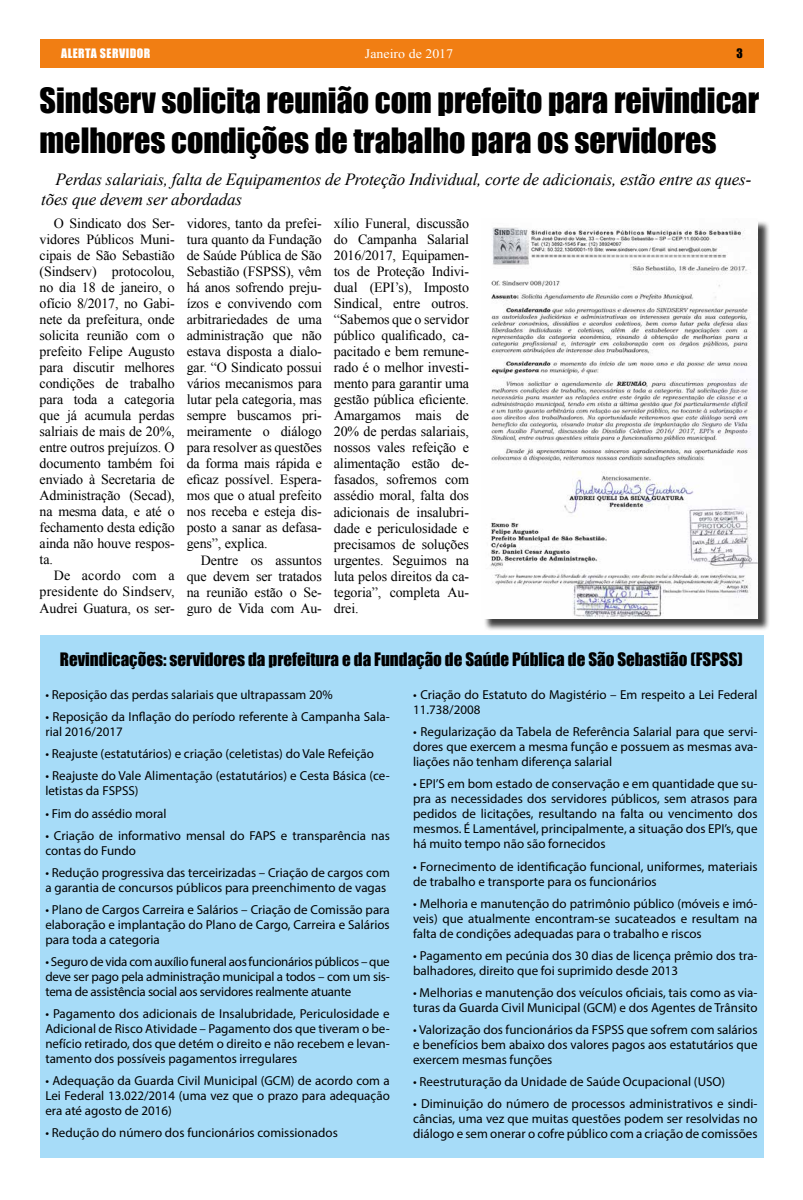
<style>
.page{position:relative;width:803px;height:1200px;background:#fff}
.page>*{position:absolute;margin:0;border:0;box-sizing:border-box;transform-origin:0 0}
.t1{font:32px/40px "Impact";color:#000}
.t2{font:italic 17px/20px "Times New Roman";letter-spacing:-.01em;color:#000}
.t3{font:17px "Impact";color:#000}
.t4{font:14px/16px "Times New Roman";letter-spacing:-.01em;color:#000;text-align:justify}
.t5{font:13px/15px "Myriad Pro";color:#000;text-align:justify}
.t6{font:13px "Times New Roman";color:#fff;scale:1.07 1}
.t7{font:12px "Impact";letter-spacing:.04em;color:#fff}
.t8{font:12px "Impact";color:#000}
</style>
<div class="page">
<div style="left:40px;top:40px;width:723px;height:28px;background:#f17e13"></div>
<div style="left:40px;top:635px;width:723px;height:522px;background:#a7dcf8"></div>
<div style="left:482px;top:220px;width:287px;height:411px;background:#000;opacity:.75"></div>
<img style="left:482px;top:220px;width:275px;height:398px">
<p class="t7" style="left:61px;top:44px;width:91px">ALERTA SERVIDOR</p>
<p class="t6" style="left:365px;top:45px;width:84px">Janeiro de 2017</p>
<p class="t8" style="left:736px;top:44px;width:8px">3</p>
<h1 class="t1" style="left:40px;top:79px;width:720px">Sindserv solicita reunião com prefeito para reivindicar melhores condições de trabalho para os servidores</h1>
<h2 class="t2" style="left:41px;top:169px;width:711px;text-indent:14px">Perdas salariais, falta de Equipamentos de Proteção Individual, corte de adicionais, estão entre as ques&shy;tões que devem ser abordadas</h2>
<p class="t4" style="left:40px;top:215px;width:137px;text-indent:14px">O Sindicato dos Ser&shy;vidores Públicos Muni&shy;cipais de São Sebastião (Sindserv) protocolou, no dia 18 de janeiro, o ofício 8/2017, no Gabi&shy;nete da prefeitura, onde solicita reunião com o prefeito Felipe Augusto para discutir melhores condições de trabalho para toda a categoria que já acumula perdas salriais de mais de 20%, entre outros prejuízos. O documento também foi enviado à Secretaria de Administração (Secad), na mesma data, e até o fechamento desta edição ainda não houve respos&shy;ta.</p>
<p class="t4" style="left:40px;top:567px;width:137px;text-indent:14px">De acordo com a presidente do Sindserv, Audrei Guatura, os ser-</p>
<p class="t4" style="left:187px;top:215px;width:137px">vidores, tanto da prefei&shy;tura quanto da Fundação de Saúde Pública de São Sebastião (FSPSS), vêm há anos sofrendo preju&shy;ízos e convivendo com arbitrariedades de uma administração que não estava disposta a dialo&shy;gar. “O Sindicato possui vários mecanismos para lutar pela categoria, mas sempre buscamos pri&shy;meiramente o diálogo para resolver as questões da forma mais rápida e eficaz possível. Espera&shy;mos que o atual prefeito nos receba e esteja dis&shy;posto a sanar as defasa&shy;gens”, explica.</p>
<p class="t4" style="left:187px;top:551px;width:137px;text-indent:14px">Dentre os assuntos que devem ser tratados na reunião estão o Se&shy;guro de Vida com Au-</p>
<p class="t4" style="left:334px;top:215px;width:137px">xílio Funeral, discussão do Campanha Salarial 2016/2017, Equipamen&shy;tos de Proteção Indivi&shy;dual (EPI’s), Imposto Sindical, entre outros. “Sabemos que o servidor público qualificado, ca&shy;pacitado e bem remune&shy;rado é o melhor investi&shy;mento para garantir uma gestão pública eficiente.<br>Amargamos mais de 20% de perdas salariais, nossos vales refeição e alimentação estão de&shy;fasados, sofremos com assédio moral, falta dos adicionais de insalubri&shy;dade e periculosidade e precisamos de soluções urgentes. Seguimos na luta pelos direitos da ca&shy;tegoria”, completa Au&shy;drei.</p>
<h2 class="t3" style="left:60px;top:645px;width:684px">Revindicações: servidores da prefeitura e da Fundação de Saúde Pública de São Sebastião (FSPSS)</h2>
<p class="t5" style="left:45px;top:687px;width:289px">• Reposição das perdas salariais que ultrapassam 20%</p>
<p class="t5" style="left:45px;top:709px;width:346px">• Reposição da Inflação do período referente à Campanha Sala&shy;rial 2016/2017</p>
<p class="t5" style="left:45px;top:746px;width:330px">• Reajuste (estatutários) e criação (celetistas) do Vale Refeição</p>
<p class="t5" style="left:45px;top:768px;width:346px">• Reajuste do Vale Alimentação (estatutários) e Cesta Básica (ce&shy;letistas da FSPSS)</p>
<p class="t5" style="left:45px;top:805px;width:123px">• Fim do assédio moral</p>
<p class="t5" style="left:45px;top:827px;width:346px">• Criação de informativo mensal do FAPS e transparência nas contas do Fundo</p>
<p class="t5" style="left:45px;top:864px;width:346px">• Redução progressiva das terceirizadas – Criação de cargos com a garantia de concursos públicos para preenchimento de vagas</p>
<p class="t5" style="left:45px;top:901px;width:346px">• Plano de Cargos Carreira e Salários – Criação de Comissão para elaboração e implantação do Plano de Cargo, Carreira e Salários para toda a categoria</p>
<p class="t5" style="left:45px;top:953px;width:346px">• Seguro de vida com auxílio funeral aos funcionários públicos – que deve ser pago pela administração municipal a todos – com um sis&shy;tema de assistência social aos servidores realmente atuante</p>
<p class="t5" style="left:45px;top:1005px;width:346px">• Pagamento dos adicionais de Insalubridade, Periculosidade e Adicional de Risco Atividade – Pagamento dos que tiveram o be&shy;nefício retirado, dos que detém o direito e não recebem e levan&shy;tamento dos possíveis pagamentos irregulares</p>
<p class="t5" style="left:45px;top:1072px;width:346px">• Adequação da Guarda Civil Municipal (GCM) de acordo com a Lei Federal 13.022/2014 (uma vez que o prazo para adequação era até agosto de 2016)</p>
<p class="t5" style="left:45px;top:1124px;width:294px">• Redução do número dos funcionários comissionados</p>
<p class="t5" style="left:413px;top:687px;width:346px">• Criação do Estatuto do Magistério – Em respeito a Lei Federal<br>11.738/2008</p>
<p class="t5" style="left:413px;top:724px;width:346px">• Regularização da Tabela de Referência Salarial para que servi&shy;dores que exercem a mesma função e possuem as mesmas ava&shy;liações não tenham diferença salarial</p>
<p class="t5" style="left:413px;top:776px;width:346px">• EPI’S em bom estado de conservação e em quantidade que su&shy;pra as necessidades dos servidores públicos, sem atrasos para pedidos de licitações, resultando na falta ou vencimento dos mesmos. É Lamentável, principalmente, a situação dos EPI’s, que há muito tempo não são fornecidos</p>
<p class="t5" style="left:413px;top:858px;width:346px">• Fornecimento de identificação funcional, uniformes, materiais de trabalho e transporte para os funcionários</p>
<p class="t5" style="left:413px;top:895px;width:346px">• Melhoria e manutenção do patrimônio público (móveis e imó&shy;veis) que atualmente encontram-se sucateados e resultam na falta de condições adequadas para o trabalho e riscos</p>
<p class="t5" style="left:413px;top:947px;width:346px">• Pagamento em pecúnia dos 30 dias de licença prêmio dos tra&shy;balhadores, direito que foi suprimido desde 2013</p>
<p class="t5" style="left:413px;top:984px;width:346px">• Melhorias e manutenção dos veículos oficiais, tais como as via&shy;turas da Guarda Civil Municipal (GCM) e dos Agentes de Trânsito</p>
<p class="t5" style="left:413px;top:1021px;width:346px">• Valorização dos funcionários da FSPSS que sofrem com salários e benefícios bem abaixo dos valores pagos aos estatutários que exercem mesmas funções</p>
<p class="t5" style="left:413px;top:1073px;width:313px">• Reestruturação da Unidade de Saúde Ocupacional (USO)</p>
<p class="t5" style="left:413px;top:1095px;width:346px">• Diminuição do número de processos administrativos e sindi&shy;câncias, uma vez que muitas questões podem ser resolvidas no diálogo e sem onerar o cofre público com a criação de comissões</p>
</div>
